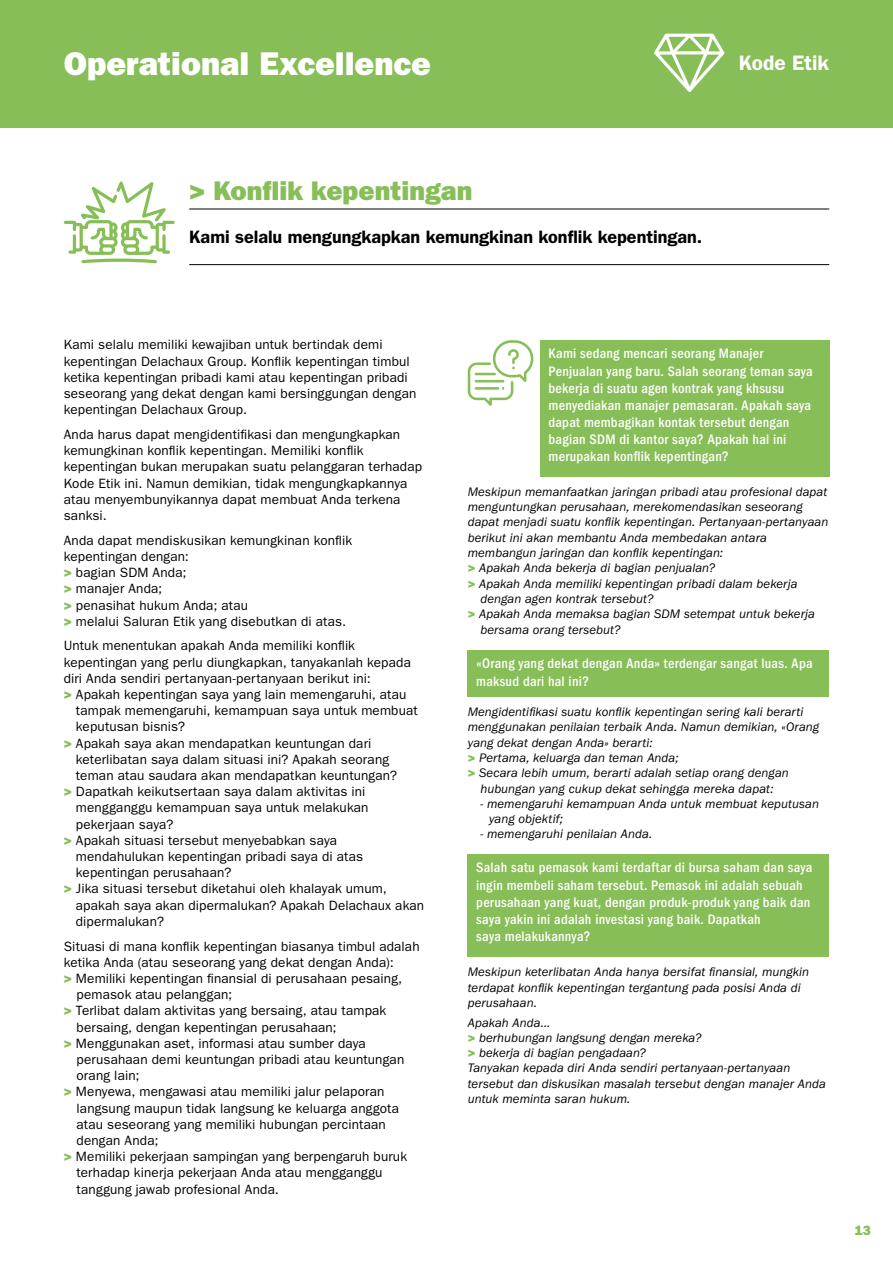
<style>
.page{position:relative;width:893px;height:1263px;background:#fff}
.page>*{position:absolute;margin:0;border:0;box-sizing:border-box;transform-origin:0 0}
.t1{font:33px "ITC Franklin Gothic Std Hvy";color:#fff}
.titre2{font:27px "ITC Franklin Gothic Std Hvy";color:#87be58}
.t2{font:600 21px "ITC Franklin Gothic Std";letter-spacing:-.005em;color:#fff}
._1phrase{font:600 18px "ITC Franklin Gothic Std";color:#000}
.question2{font:500 condensed 14.25px/17.1px "ITC Franklin Gothic Std";letter-spacing:.015em;color:#fff}
.courant_9_espAV2{font:13.5px/16.2px "ITC Franklin Gothic Std";letter-spacing:.01em;color:#000}
.t3{font:13.5px "ITC Franklin Gothic Std Hvy";color:#87be58}
.réponse{font:italic 12.75px/15.3px "ITC Franklin Gothic Std";letter-spacing:.005em;color:#000}
.s1{font-family:"ITC Franklin Gothic Std Hvy";color:#87be58}
.s2{font-family:"ITC Franklin Gothic Std Hvy";font-style:normal;color:#87be58}
</style>
<div class="page">
<div style="left:0;top:0;width:893px;height:128px;background:#87be58"></div>
<svg style="left:654px;top:34px;width:70px;height:58px"></svg>
<div style="left:540px;top:340px;width:289px;height:136px;background:#87be58"></div>
<div style="left:468px;top:650px;width:361px;height:46px;background:#87be58"></div>
<div style="left:468px;top:854px;width:361px;height:103px;background:#87be58"></div>
<hr style="left:189px;top:209px;width:640px;height:1px;background:#000">
<hr style="left:189px;top:264px;width:640px;height:1px;background:#000">
<svg style="left:64px;top:182px;width:111px;height:81px"></svg>
<svg style="left:468px;top:340px;width:65px;height:66px"></svg>
<hr style="left:475px;top:387px;width:24px;height:3px;background:#87be58">
<hr style="left:475px;top:373px;width:21px;height:2px;background:#87be58">
<h1 class="t1" style="left:64px;top:44px;width:369px">Operational Excellence</h1>
<h3 class="t2" style="left:739px;top:50px;width:92px">Kode Etik</h3>
<p class="titre2" style="left:189px;top:175px;width:285px">&gt; Konflik kepentingan</p>
<p class="_1phrase" style="left:189px;top:226px;width:515px">Kami selalu mengungkapkan kemungkinan konflik kepentingan.</p>
<p class="courant_9_espAV2" style="left:64px;top:337px;width:354px">Kami selalu memiliki kewajiban untuk bertindak demi kepentingan Delachaux Group. Konflik kepentingan timbul ketika kepentingan pribadi kami atau kepentingan pribadi seseorang yang dekat dengan kami bersinggungan dengan kepentingan Delachaux Group.</p>
<p class="courant_9_espAV2" style="left:64px;top:426px;width:360px">Anda harus dapat mengidentifikasi dan mengungkapkan kemungkinan konflik kepentingan. Memiliki konflik kepentingan bukan merupakan suatu pelanggaran terhadap Kode Etik ini. Namun demikian, tidak mengungkapkannya atau menyembunyikannya dapat membuat Anda terkena sanksi.</p>
<p class="courant_9_espAV2" style="left:64px;top:532px;width:290px">Anda dapat mendiskusikan kemungkinan konflik kepentingan dengan:</p>
<p class="courant_9_espAV2" style="left:64px;top:564px;width:124px"><span class="s1">&gt;</span> bagian SDM Anda;</p>
<p class="courant_9_espAV2" style="left:64px;top:581px;width:100px"><span class="s1">&gt;</span> manajer Anda;</p>
<p class="courant_9_espAV2" style="left:64px;top:597px;width:186px"><span class="s1">&gt;</span> penasihat hukum Anda; atau</p>
<p class="courant_9_espAV2" style="left:64px;top:613px;width:284px"><span class="s1">&gt;</span> melalui Saluran Etik yang disebutkan di atas.</p>
<p class="courant_9_espAV2" style="left:64px;top:638px;width:349px">Untuk menentukan apakah Anda memiliki konflik kepentingan yang perlu diungkapkan, tanyakanlah kepada diri Anda sendiri pertanyaan-pertanyaan berikut ini:</p>
<p class="courant_9_espAV2" style="left:76px;top:686px;width:343px;text-indent:-12px"><span class="s1">&gt;</span> Apakah kepentingan saya yang lain memengaruhi, atau tampak memengaruhi, kemampuan saya untuk membuat keputusan bisnis?</p>
<p class="courant_9_espAV2" style="left:76px;top:735px;width:323px;text-indent:-12px"><span class="s1">&gt;</span> Apakah saya akan mendapatkan keuntungan dari keterlibatan saya dalam situasi ini? Apakah seorang teman atau saudara akan mendapatkan keuntungan?</p>
<p class="courant_9_espAV2" style="left:76px;top:784px;width:294px;text-indent:-12px"><span class="s1">&gt;</span> Dapatkah keikutsertaan saya dalam aktivitas ini mengganggu kemampuan saya untuk melakukan pekerjaan saya?</p>
<p class="courant_9_espAV2" style="left:76px;top:832px;width:289px;text-indent:-12px"><span class="s1">&gt;</span> Apakah situasi tersebut menyebabkan saya mendahulukan kepentingan pribadi saya di atas kepentingan perusahaan?</p>
<p class="courant_9_espAV2" style="left:76px;top:881px;width:350px;text-indent:-12px"><span class="s1">&gt;</span> Jika situasi tersebut diketahui oleh khalayak umum, apakah saya akan dipermalukan? Apakah Delachaux akan dipermalukan?</p>
<p class="courant_9_espAV2" style="left:64px;top:938px;width:357px">Situasi di mana konflik kepentingan biasanya timbul adalah ketika Anda (atau seseorang yang dekat dengan Anda):</p>
<p class="courant_9_espAV2" style="left:77px;top:970px;width:327px;text-indent:-13px"><span class="s1">&gt;</span> Memiliki kepentingan finansial di perusahaan pesaing, pemasok atau pelanggan;</p>
<p class="courant_9_espAV2" style="left:77px;top:1003px;width:311px;text-indent:-13px"><span class="s1">&gt;</span> Terlibat dalam aktivitas yang bersaing, atau tampak bersaing, dengan kepentingan perusahaan;</p>
<p class="courant_9_espAV2" style="left:77px;top:1035px;width:329px;text-indent:-13px"><span class="s1">&gt;</span> Menggunakan aset, informasi atau sumber daya perusahaan demi keuntungan pribadi atau keuntungan orang lain;</p>
<p class="courant_9_espAV2" style="left:77px;top:1084px;width:324px;text-indent:-13px"><span class="s1">&gt;</span> Menyewa, mengawasi atau memiliki jalur pelaporan langsung maupun tidak langsung ke keluarga anggota atau seseorang yang memiliki hubungan percintaan dengan Anda;</p>
<p class="courant_9_espAV2" style="left:77px;top:1148px;width:332px;text-indent:-13px"><span class="s1">&gt;</span> Memiliki pekerjaan sampingan yang berpengaruh buruk terhadap kinerja pekerjaan Anda atau mengganggu tanggung jawab profesional Anda.</p>
<p class="question2" style="left:549px;top:345px;width:266px">Kami sedang mencari seorang Manajer Penjualan yang baru. Salah seorang teman saya bekerja di suatu agen kontrak yang khsusu menyediakan manajer pemasaran. Apakah saya dapat membagikan kontak tersebut dengan bagian SDM di kantor saya? Apakah hal ini merupakan konflik kepentingan?</p>
<p class="réponse" style="left:468px;top:484px;width:362px">Meskipun memanfaatkan jaringan pribadi atau profesional dapat menguntungkan perusahaan, merekomendasikan seseorang dapat menjadi suatu konflik kepentingan. Pertanyaan-pertanyaan berikut ini akan membantu Anda membedakan antara membangun jaringan dan konflik kepentingan:</p>
<p class="réponse" style="left:468px;top:561px;width:249px"><span class="s2">&gt;</span> Apakah Anda bekerja di bagian penjualan?</p>
<p class="réponse" style="left:480px;top:576px;width:319px;text-indent:-13px"><span class="s2">&gt;</span> Apakah Anda memiliki kepentingan pribadi dalam bekerja dengan agen kontrak tersebut?</p>
<p class="réponse" style="left:480px;top:606px;width:336px;line-height:16.2px;text-indent:-13px"><span class="s2">&gt;</span> Apakah Anda memaksa bagian SDM setempat untuk bekerja bersama orang tersebut?</p>
<p class="question2" style="left:476px;top:655px;width:338px">«Orang yang dekat dengan Anda» terdengar sangat luas. Apa maksud dari hal ini?</p>
<p class="réponse" style="left:468px;top:704px;width:353px">Mengidentifikasi suatu konflik kepentingan sering kali berarti menggunakan penilaian terbaik Anda. Namun demikian, «Orang yang dekat dengan Anda» berarti:</p>
<p class="réponse" style="left:468px;top:750px;width:212px"><span class="s2">&gt;</span> Pertama, keluarga dan teman Anda;</p>
<p class="réponse" style="left:468px;top:765px;width:323px;text-align:center"><span class="s2">&gt;</span> Secara lebih umum, berarti adalah setiap orang dengan hubungan yang cukup dekat sehingga mereka dapat:</p>
<p class="réponse" style="left:489px;top:796px;width:331px;text-indent:-9px">- memengaruhi kemampuan Anda untuk membuat keputusan yang objektif;</p>
<p class="réponse" style="left:480px;top:827px;width:173px">- memengaruhi penilaian Anda.</p>
<p class="question2" style="left:476px;top:859px;width:338px">Salah satu pemasok kami terdaftar di bursa saham dan saya ingin membeli saham tersebut. Pemasok ini adalah sebuah perusahaan yang kuat, dengan produk-produk yang baik dan saya yakin ini adalah investasi yang baik. Dapatkah<br>saya melakukannya?</p>
<p class="réponse" style="left:468px;top:965px;width:343px">Meskipun keterlibatan Anda hanya bersifat finansial, mungkin terdapat konflik kepentingan tergantung pada posisi Anda di perusahaan.</p>
<p class="réponse" style="left:468px;top:1015px;width:84px">Apakah Anda...</p>
<p class="réponse" style="left:468px;top:1030px;width:235px"><span class="s2">&gt;</span> berhubungan langsung dengan mereka?</p>
<p class="réponse" style="left:468px;top:1045px;width:360px"><span class="s2">&gt;</span> bekerja di bagian pengadaan?<br>Tanyakan kepada diri Anda sendiri pertanyaan-pertanyaan tersebut dan diskusikan masalah tersebut dengan manajer Anda untuk meminta saran hukum.</p>
<p class="t3" style="left:855px;top:1222px;width:18px">13</p>
</div>
